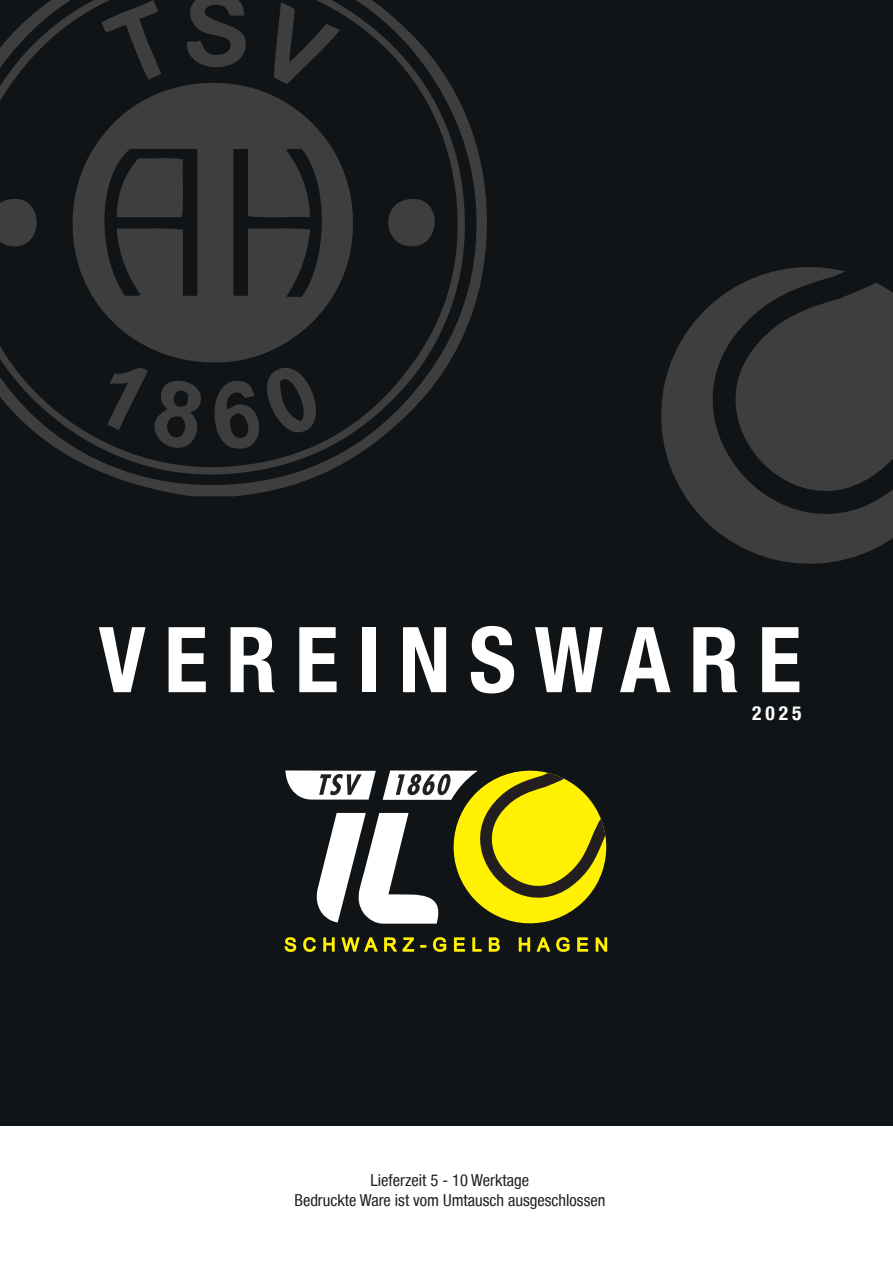
<style>
.page{position:relative;width:893px;height:1263px;background:#fff}
.page>*{position:absolute;margin:0;border:0;box-sizing:border-box;transform-origin:0 0}
.t1{font:700 condensed 91.05px "Helvetica Neue LT";letter-spacing:.2em;color:#fff}
.t2{font:700 condensed 19.5px "Helvetica Neue LT";color:#fff}
.t3{font:condensed 16.5px/19.8px "Helvetica Neue LT";color:#231f20;text-align:center}
</style>
<div class="page">
<div style="left:0;top:0;width:893px;height:1125px;background:#111416"></div>
<svg style="left:123px;top:126px;width:364px;height:370px"></svg>
<svg style="left:0;top:0;width:470px;height:480px"></svg>
<svg style="left:185px;top:0;width:68px;height:77px"></svg>
<svg style="left:101px;top:0;width:60px;height:78px"></svg>
<svg style="left:274px;top:2px;width:66px;height:76px"></svg>
<svg style="left:69px;top:78px;width:288px;height:291px;fill:#3e3e3f"></svg>
<svg style="left:117px;top:157px;width:67px;height:60px;background:#383839"></svg>
<svg style="left:0;top:192px;width:45px;height:59px"></svg>
<svg style="left:381px;top:191px;width:63px;height:59px"></svg>
<svg style="left:107px;top:362px;width:226px;height:94px"></svg>
<svg style="left:285px;top:770px;width:323px;height:182px"></svg>
<svg style="left:661px;top:267px;width:232px;height:297px;fill:#3e3e3f"></svg>
<h1 class="t1" style="left:99px;top:605px;width:704px">VEREINSWARE</h1>
<p class="t2" style="left:752px;top:701px;width:51px">2025</p>
<p class="t3" style="left:294px;top:1170px;width:312px">Lieferzeit 5 - 10 Werktage<br>Bedruckte Ware ist vom Umtausch ausgeschlossen</p>
</div>
